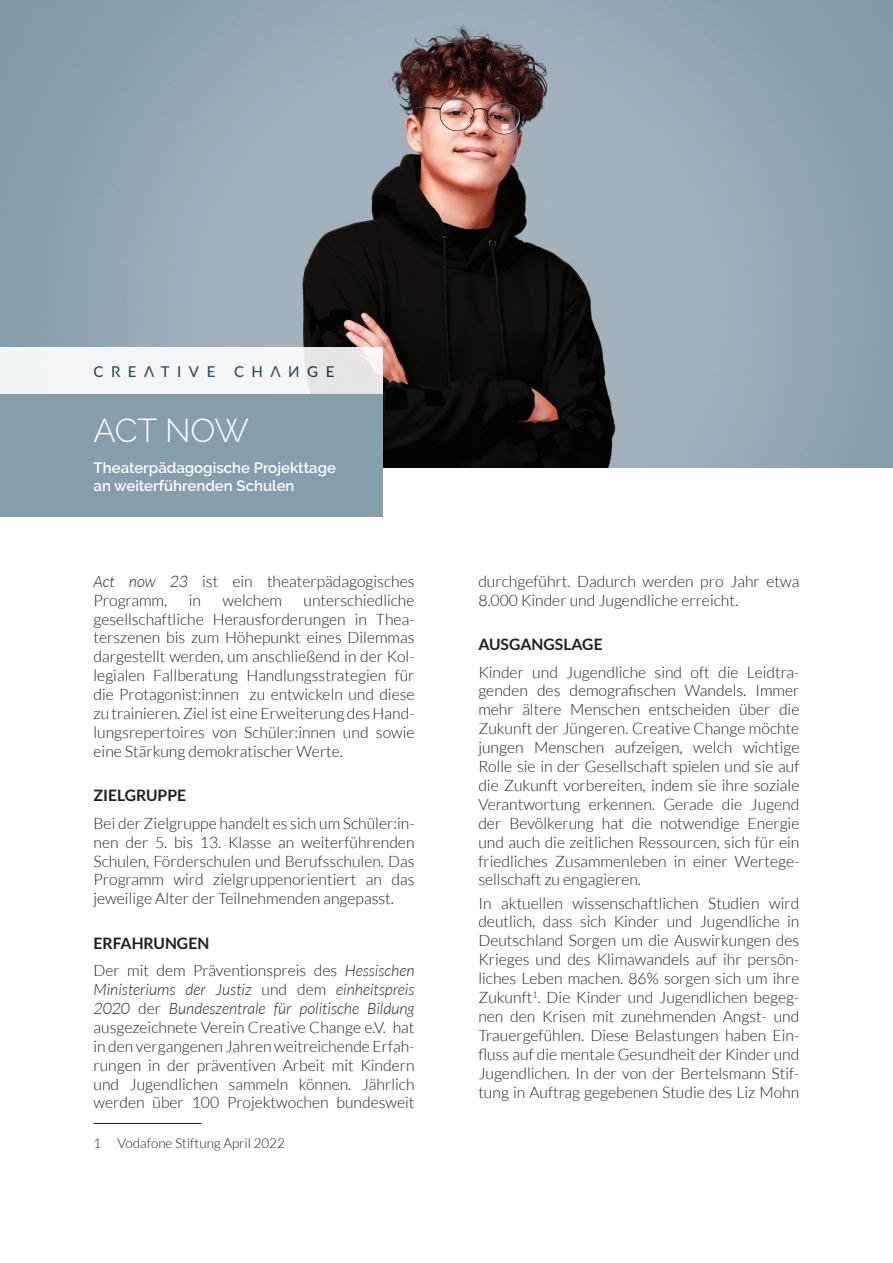
<style>
.page{position:relative;width:893px;height:1263px;background:#fff}
.page>*{position:absolute;margin:0;border:0;box-sizing:border-box;transform-origin:0 0}
.t1{font:300 33px "Raleway";letter-spacing:-.015em;color:#fff}
.t2{font:300 15.75px/18.9px "Lato";color:#231f20;text-align:justify}
.t3{font:700 15.75px "Lato";color:#231f20}
.t4{font:600 15px/18px "Raleway";color:#fff}
.t5{font:15px "CC sci fi";letter-spacing:.5em;color:#214556}
.t6{font:300 13.5px "Lato";color:#231f20}
.s1{font-style:italic}
.s2{font-weight:700}
</style>
<div class="page">
<img style="left:0;top:0;width:893px;height:468px">
<div style="left:0;top:394px;width:383px;height:122px;background:#859eaa"></div>
<div style="left:0;top:348px;width:383px;height:46px;background:linear-gradient(to right,#f6f9fb,#ededed)"></div>
<hr style="left:94px;top:1123px;width:108px;height:1px;background:#231f20">
<p class="t5" style="left:94px;top:361px;width:123px">CREATIVE</p>
<p class="t5" style="left:234px;top:361px;width:102px">CHANGE</p>
<h1 class="t1" style="left:94px;top:411px;width:157px">ACT NOW</h1>
<p class="t4" style="left:94px;top:458px;width:244px">Theaterpädagogische Projekttage an weiterführenden Schulen</p>
<p class="t2" style="left:94px;top:572px;width:322px"><span class="s1">Act now 23</span> ist ein theaterpädagogisches<br>Programm,</p>
<p class="t2" style="left:94px;top:591px;width:323px;text-indent:210px">unterschiedliche gesellschaftliche Herausforderungen in Thea&shy;terszenen bis zum Höhepunkt eines Dilemmas dargestellt werden, um anschließend in der Kol&shy;legialen Fallberatung Handlungsstrategien für die Protagonist:innen zu entwickeln und diese zu trainieren. Ziel ist eine Erweiterung des Hand&shy;lungsrepertoires von Schüler:innen und sowie eine Stärkung demokratischer Werte.</p>
<p class="t3" style="left:94px;top:786px;width:94px">ZIELGRUPPE</p>
<p class="t2" style="left:94px;top:814px;width:323px">Bei der Zielgruppe handelt es sich um Schüler:in&shy;nen der 5. bis 13. Klasse an weiterführenden Schulen, Förderschulen und Berufsschulen. Das Programm wird zielgruppenorientiert an das jeweilige Alter der Teilnehmenden angepasst.</p>
<p class="t2" style="left:94px;top:929px;width:322px;line-height:27.5px"><span class="s2">ERFAHRUNGEN<br></span>Der mit dem Präventionspreis des <span class="s1">Hessischen</span></p>
<p class="t2" style="left:94px;top:980px;width:323px"><span class="s1">Ministeriums der Justiz</span> und dem <span class="s1">einheitspreis 2020</span> der <span class="s1">Bundeszentrale für politische Bildung </span>ausgezeichnete Verein Creative Change e.V. hat in den vergangenen Jahren weitreichende Erfah&shy;rungen in der präventiven Arbeit mit Kindern und Jugendlichen sammeln können. Jährlich werden über 100 Projektwochen bundesweit</p>
<p class="t6" style="left:94px;top:1136px;width:193px">1 Vodafone Stiftung April 2022</p>
<p class="t2" style="left:189px;top:591px;width:14px">in</p>
<p class="t2" style="left:222px;top:591px;width:61px">welchem</p>
<p class="t2" style="left:478px;top:572px;width:322px">durchgeführt. Dadurch werden pro Jahr etwa<br>8.000 Kinder und Jugendliche erreicht.</p>
<p class="t3" style="left:478px;top:635px;width:126px">AUSGANGSLAGE</p>
<p class="t2" style="left:478px;top:662px;width:323px">Kinder und Jugendliche sind oft die Leidtra&shy;genden des demografischen Wandels. Immer mehr ältere Menschen entscheiden über die Zukunft der Jüngeren. Creative Change möchte jungen Menschen aufzeigen, welch wichtige Rolle sie in der Gesellschaft spielen und sie auf die Zukunft vorbereiten, indem sie ihre soziale Verantwortung erkennen. Gerade die Jugend der Bevölkerung hat die notwendige Energie und auch die zeitlichen Ressourcen, sich für ein friedliches Zusammenleben in einer Wertege&shy;sellschaft zu engagieren.</p>
<p class="t2" style="left:478px;top:893px;width:323px">In aktuellen wissenschaftlichen Studien wird deutlich, dass sich Kinder und Jugendliche in Deutschland Sorgen um die Auswirkungen des Krieges und des Klimawandels auf ihr persön&shy;liches Leben machen. 86% sorgen sich um ihre Zukunft<sup>1</sup>. Die Kinder und Jugendlichen begeg&shy;nen den Krisen mit zunehmenden Angst- und Trauergefühlen. Diese Belastungen haben Ein&shy;fluss auf die mentale Gesundheit der Kinder und Jugendlichen. In der von der Bertelsmann Stif&shy;tung in Auftrag gegebenen Studie des Liz Mohn</p>
</div>
